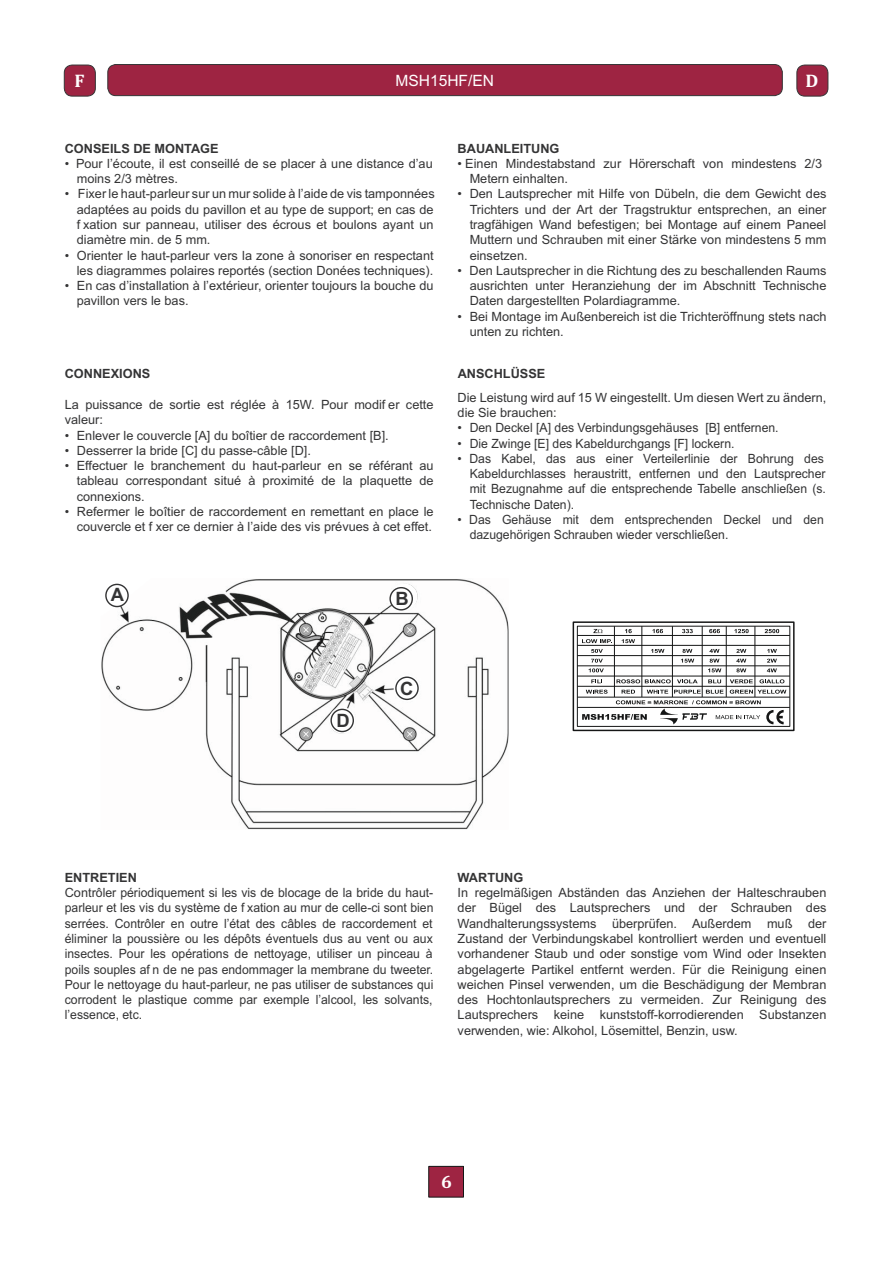
<style>
.page{position:relative;width:893px;height:1263px;background:#fff}
.page>*{position:absolute;margin:0;border:0;box-sizing:border-box;transform-origin:0 0}
.t1{font:700 18.45px "Arial";color:#343435}
.t2{font:700 18.45px "Cambria";color:#fff}
.t3{font:700 18.3px "Cambria";color:#fff}
.t4{font:15.6px "Arial";color:#fff}
.t5{font:12.75px/15.3px "Arial";color:#343435}
.t6{font:12.75px/15.3px "Arial";color:#343435;scale:.96 1}
.t7{font:700 12.75px "Arial";color:#343435}
</style>
<div class="page">
<div style="left:108px;top:64px;width:674px;height:32px;background:#9e2442;border:1px solid #343435;border-radius:8px"></div>
<div style="left:429px;top:1166px;width:35px;height:31px;background:#9e2442;border:1px solid #151616"></div>
<svg style="left:64px;top:65px;width:32px;height:32px"></svg>
<svg style="left:796px;top:65px;width:32px;height:32px"></svg>
<div style="left:573px;top:621px;width:222px;height:110px;border:1px solid #151616"></div>
<svg style="left:593px;top:629px;width:9px;height:4px"></svg>
<svg style="left:625px;top:629px;width:7px;height:4px"></svg>
<svg style="left:652px;top:629px;width:11px;height:4px"></svg>
<svg style="left:682px;top:629px;width:11px;height:4px"></svg>
<svg style="left:709px;top:629px;width:11px;height:4px"></svg>
<svg style="left:734px;top:629px;width:15px;height:4px"></svg>
<svg style="left:765px;top:629px;width:14px;height:4px"></svg>
<svg style="left:591px;top:679px;width:11px;height:4px"></svg>
<svg style="left:586px;top:690px;width:22px;height:4px"></svg>
<svg style="left:589px;top:659px;width:15px;height:13px"></svg>
<svg style="left:591px;top:649px;width:12px;height:4px"></svg>
<svg style="left:582px;top:639px;width:30px;height:4px"></svg>
<svg style="left:759px;top:679px;width:25px;height:4px"></svg>
<svg style="left:767px;top:668px;width:10px;height:4px"></svg>
<svg style="left:767px;top:659px;width:10px;height:3px"></svg>
<svg style="left:767px;top:649px;width:10px;height:4px"></svg>
<svg style="left:730px;top:679px;width:23px;height:4px"></svg>
<svg style="left:730px;top:690px;width:56px;height:4px"></svg>
<svg style="left:736px;top:668px;width:10px;height:4px"></svg>
<svg style="left:736px;top:659px;width:10px;height:3px"></svg>
<svg style="left:736px;top:649px;width:10px;height:4px"></svg>
<svg style="left:708px;top:679px;width:13px;height:4px"></svg>
<svg style="left:708px;top:659px;width:13px;height:13px"></svg>
<svg style="left:709px;top:649px;width:10px;height:4px"></svg>
<svg style="left:677px;top:679px;width:21px;height:4px"></svg>
<svg style="left:674px;top:690px;width:49px;height:4px"></svg>
<svg style="left:681px;top:659px;width:13px;height:4px"></svg>
<svg style="left:682px;top:649px;width:10px;height:4px"></svg>
<svg style="left:647px;top:690px;width:21px;height:4px"></svg>
<svg style="left:651px;top:649px;width:13px;height:4px"></svg>
<svg style="left:616px;top:679px;width:55px;height:4px"></svg>
<svg style="left:622px;top:690px;width:13px;height:4px"></svg>
<svg style="left:622px;top:639px;width:13px;height:4px"></svg>
<hr style="left:614px;top:626px;width:1px;height:71px;background:#151616">
<hr style="left:641px;top:626px;width:1px;height:71px;background:#151616">
<hr style="left:672px;top:626px;width:1px;height:71px;background:#151616">
<hr style="left:702px;top:626px;width:1px;height:71px;background:#151616">
<hr style="left:726px;top:626px;width:1px;height:71px;background:#151616">
<hr style="left:755px;top:626px;width:1px;height:71px;background:#151616">
<div style="left:577px;top:626px;width:213px;height:101px;border:1px solid #151616"></div>
<hr style="left:577px;top:645px;width:213px;height:1px;background:#151616">
<hr style="left:577px;top:655px;width:213px;height:1px;background:#151616">
<hr style="left:577px;top:665px;width:213px;height:1px;background:#151616">
<hr style="left:577px;top:676px;width:213px;height:1px;background:#151616">
<hr style="left:577px;top:686px;width:213px;height:1px;background:#151616">
<hr style="left:577px;top:697px;width:213px;height:1px;background:#151616">
<hr style="left:577px;top:635px;width:213px;height:1px;background:#151616">
<hr style="left:577px;top:707px;width:213px;height:1px;background:#151616">
<svg style="left:582px;top:700px;width:204px;height:26px"></svg>
<img style="left:101px;top:579px;width:408px;height:251px">
<svg style="left:105px;top:584px;width:24px;height:23px"></svg>
<div style="left:391px;top:583px;width:27px;height:27px;background:#fff;border-radius:50%"></div>
<svg style="left:389px;top:587px;width:24px;height:23px"></svg>
<div style="left:394px;top:675px;width:26px;height:27px;background:#fff;border-radius:50%"></div>
<svg style="left:395px;top:676px;width:24px;height:24px"></svg>
<svg style="left:329px;top:707px;width:27px;height:27px"></svg>
<svg style="left:330px;top:709px;width:24px;height:23px"></svg>
<h1 class="t2" style="left:74px;top:73px;width:12px">F</h1>
<p class="t4" style="left:396px;top:75px;width:100px">MSH15HF/EN</p>
<h1 class="t2" style="left:806px;top:73px;width:14px">D</h1>
<p class="t7" style="left:65px;top:143px;width:155px">CONSEILS DE MONTAGE</p>
<p class="t5" style="left:77px;top:157px;width:357px;text-indent:-12px">• Pour l’écoute, il est conseillé de se placer à une distance d’au moins 2/3 mètres.</p>
<p class="t5" style="left:77px;top:187px;width:359px;text-align:justify;text-indent:-12px">• Fixer le haut-parleur sur un mur solide à l’aide de vis tamponnées adaptées au poids du pavillon et au type de support; en cas de f xation sur panneau, utiliser des écrous et boulons ayant un diamètre min. de 5 mm.</p>
<p class="t5" style="left:65px;top:249px;width:370px;text-align:right">• Orienter le haut-parleur vers la zone à sonoriser en respectant les diagrammes polaires reportés (section Donées techniques).</p>
<p class="t5" style="left:77px;top:279px;width:358px;text-indent:-12px">• En cas d’installation à l’extérieur, orienter toujours la bouche du pavillon vers le bas.</p>
<p class="t7" style="left:65px;top:369px;width:87px">CONNEXIONS</p>
<p class="t5" style="left:65px;top:398px;width:370px">La puissance de sortie est réglée à 15W. Pour modif er cette valeur:</p>
<p class="t5" style="left:65px;top:429px;width:325px">• Enlever le couvercle [A] du boîtier de raccordement [B].</p>
<p class="t5" style="left:65px;top:444px;width:248px">• Desserrer la bride [C] du passe-câble [D].</p>
<p class="t5" style="left:77px;top:459px;width:358px;text-align:justify;text-indent:-12px">• Effectuer le branchement du haut-parleur en se référant au tableau correspondant situé à proximité de la plaquette de connexions.</p>
<p class="t5" style="left:65px;top:505px;width:370px;text-align:right">• Refermer le boîtier de raccordement en remettant en place le couvercle et f xer ce dernier à l’aide des vis prévues à cet effet.</p>
<h1 class="t1" style="left:111px;top:588px;width:15px">A</h1>
<h1 class="t1" style="left:395px;top:592px;width:15px">B</h1>
<p class="t7" style="left:458px;top:143px;width:103px">BAUANLEITUNG</p>
<p class="t5" style="left:470px;top:157px;width:354px;text-indent:-12px">• Einen Mindestabstand zur Hörerschaft von mindestens 2/3<br>Metern einhalten.</p>
<p class="t5" style="left:470px;top:187px;width:358px;text-align:justify;text-indent:-12px">• Den Lautsprecher mit Hilfe von Dübeln, die dem Gewicht des Trichters und der Art der Tragstruktur entsprechen, an einer tragfähigen Wand befestigen; bei Montage auf einem Paneel Muttern und Schrauben mit einer Stärke von mindestens 5 mm einsetzen.</p>
<p class="t5" style="left:470px;top:264px;width:358px;text-align:justify;text-indent:-12px">• Den Lautsprecher in die Richtung des zu beschallenden Raums ausrichten unter Heranziehung der im Abschnitt Technische Daten dargestellten Polardiagramme.</p>
<p class="t5" style="left:470px;top:310px;width:358px;text-indent:-12px">• Bei Montage im Außenbereich ist die Trichteröffnung stets nach unten zu richten.</p>
<p class="t7" style="left:458px;top:369px;width:89px">ANSCHLÜSSE</p>
<p class="t5" style="left:458px;top:391px;width:370px">Die Leistung wird auf 15 W eingestellt. Um diesen Wert zu ändern, die Sie brauchen:</p>
<p class="t5" style="left:458px;top:421px;width:323px">• Den Deckel [A] des Verbindungsgehäuses [B] entfernen.</p>
<p class="t6" style="left:458px;top:437px;width:290px">• Die Zwinge [E] des Kabeldurchgangs [F] lockern.</p>
<p class="t6" style="left:470px;top:452px;width:373px;text-indent:-12px">• Das Kabel, das aus einer Verteilerlinie der Bohrung des Kabeldurchlasses heraustritt, entfernen und den Lautsprecher mit Bezugnahme auf die entsprechende Tabelle anschließen (s.<br>Technische Daten).</p>
<p class="t6" style="left:470px;top:513px;width:370px;text-indent:-12px">• Das Gehäuse mit dem entsprechenden Deckel und den dazugehörigen Schrauben wieder verschließen.</p>
<h1 class="t1" style="left:336px;top:714px;width:15px">D</h1>
<h1 class="t1" style="left:400px;top:682px;width:15px">C</h1>
<p class="t7" style="left:65px;top:873px;width:74px">ENTRETIEN</p>
<p class="t5" style="left:65px;top:886px;width:370px;text-align:justify">Contrôler périodiquement si les vis de blocage de la bride du haut&shy;parleur et les vis du système de f xation au mur de celle-ci sont bien serrées. Contrôler en outre l’état des câbles de raccordement et éliminer la poussière ou les dépôts éventuels dus au vent ou aux insectes. Pour les opérations de nettoyage, utiliser un pinceau à poils souples af n de ne pas endommager la membrane du tweeter.<br>Pour le nettoyage du haut-parleur, ne pas utiliser de substances qui corrodent le plastique comme par exemple l’alcool, les solvants, l’essence, etc.</p>
<p class="t7" style="left:458px;top:873px;width:67px">WARTUNG</p>
<p class="t5" style="left:458px;top:886px;width:370px;text-align:justify">In regelmäßigen Abständen das Anziehen der Halteschrauben der Bügel des Lautsprechers und der Schrauben des Wandhalterungssystems überprüfen. Außerdem muß der Zustand der Verbindungskabel kontrolliert werden und eventuell vorhandener Staub und oder sonstige vom Wind oder Insekten abgelagerte Partikel entfernt werden. Für die Reinigung einen weichen Pinsel verwenden, um die Beschädigung der Membran des Hochtonlautsprechers zu vermeiden. Zur Reinigung des Lautsprechers keine kunststoff-korrodierenden Substanzen verwenden, wie: Alkohol, Lösemittel, Benzin, usw.</p>
<h2 class="t3" style="left:441px;top:1174px;width:12px">6</h2>
</div>
